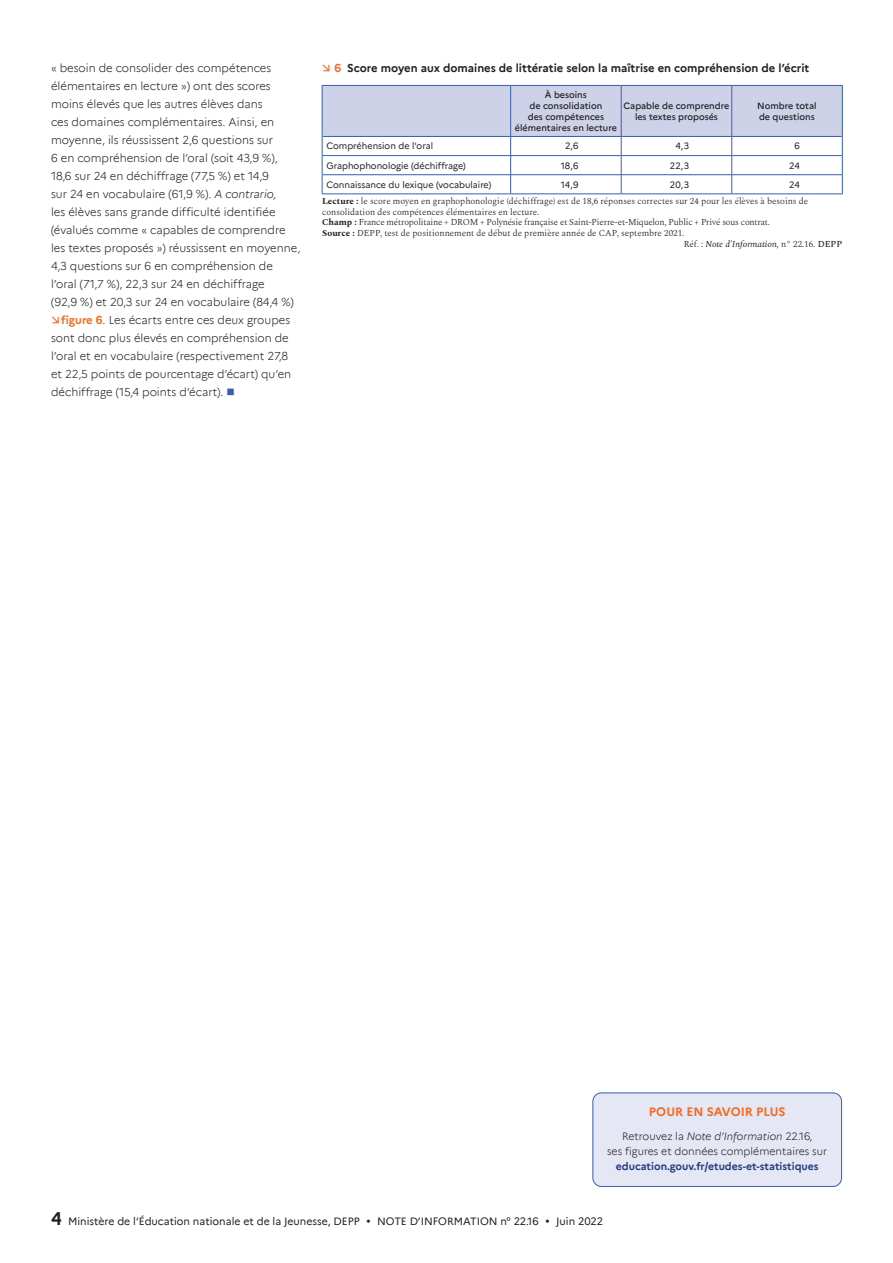
<style>
.page{position:relative;width:893px;height:1263px;background:#fff}
.page>*{position:absolute;margin:0;border:0;box-sizing:border-box;transform-origin:0 0}
.Intertitre{font:700 12px "Marianne";color:#f36a21}
.Texte_courant{font:300 11.25px "Marianne";color:#231f20}
.Titre_tableau_et_fig{font:700 11.25px "Marianne";color:#231f20}
.t1{font:700 11.25px "Marianne";color:#f36a21}
.t2{font:10.5px "Marianne";color:#231f20}
.Ours{font:300 10.5px/15px "Marianne";color:#231f20;text-align:center}
.Ours-2{font:700 10.5px "Marianne";color:#233b7d}
.Lecture_tableau_et_f{font:300 9px/10.8px "Spectral";color:#231f20}
.Tetiere_tableau{font:500 9px/10.8px "Marianne";color:#231f20;text-align:center}
.Lecture_tableau_et_f-2{font:300 9px "Spectral";letter-spacing:-.02em;color:#231f20}
.Texte_tableau{font:9px "Marianne";color:#231f20}
.Lecture_tableau_et_f-3{font:italic 9px "Spectral";color:#231f20}
.Chiffre_tableau{font:9px "Marianne";letter-spacing:.005em;color:#231f20}
.s1{font-style:italic}
.s2{font-weight:700;color:#f36a21}
.s3{color:#375fac}
.s4{font-weight:700}
.s5{font-weight:300;font-style:normal}
.s6{font-weight:500;font-style:normal}
.s7{font-weight:700;font-size:18px}
</style>
<div class="page">
<div style="left:593px;top:1093px;width:249px;height:93px;background:#e5e7f4;border-radius:9px"></div>
<div style="left:592px;top:1092px;width:250px;height:95px;border:1px solid #375fac;border-radius:9px"></div>
<svg style="left:322px;top:85px;width:521px;height:108px"></svg>
<hr style="left:322px;top:193px;width:189px;height:1px;background:#375fac">
<hr style="left:511px;top:193px;width:110px;height:1px;background:#375fac">
<hr style="left:621px;top:193px;width:111px;height:1px;background:#375fac">
<hr style="left:732px;top:193px;width:111px;height:1px;background:#375fac">
<p class="Texte_courant" style="left:51px;top:59px;width:222px">« besoin de consolider des compétences</p>
<p class="Texte_courant" style="left:51px;top:77px;width:221px">élémentaires en lecture ») ont des scores</p>
<p class="Texte_courant" style="left:51px;top:95px;width:213px">moins élevés que les autres élèves dans</p>
<p class="Texte_courant" style="left:51px;top:113px;width:225px">ces domaines complémentaires. Ainsi, en</p>
<p class="Texte_courant" style="left:51px;top:131px;width:224px">moyenne, ils réussissent 2,6 questions sur</p>
<p class="Texte_courant" style="left:51px;top:149px;width:228px">6 en compréhension de l’oral (soit 43,9 %),</p>
<p class="Texte_courant" style="left:51px;top:167px;width:219px">18,6 sur 24 en déchiffrage (77,5 %) et 14,9</p>
<p class="Texte_courant" style="left:51px;top:185px;width:227px">sur 24 en vocabulaire (61,9 %). <span class="s1">A contrario,</span></p>
<p class="Texte_courant" style="left:51px;top:203px;width:226px">les élèves sans grande difficulté identifiée</p>
<p class="Texte_courant" style="left:51px;top:221px;width:236px">(évalués comme « capables de comprendre</p>
<p class="Texte_courant" style="left:51px;top:239px;width:251px">les textes proposés ») réussissent en moyenne,</p>
<p class="Texte_courant" style="left:51px;top:257px;width:223px">4,3 questions sur 6 en compréhension de</p>
<p class="Texte_courant" style="left:51px;top:275px;width:215px">l’oral (71,7 %), 22,3 sur 24 en déchiffrage</p>
<p class="Texte_courant" style="left:51px;top:293px;width:244px">(92,9 %) et 20,3 sur 24 en vocabulaire (84,4 %)</p>
<p class="Texte_courant" style="left:61px;top:311px;width:231px"><span class="s2">figure 6</span>. Les écarts entre ces deux groupes</p>
<p class="Texte_courant" style="left:51px;top:329px;width:239px">sont donc plus élevés en compréhension de</p>
<p class="Texte_courant" style="left:51px;top:347px;width:239px">l’oral et en vocabulaire (respectivement 27,8</p>
<p class="Texte_courant" style="left:51px;top:365px;width:242px">et 22,5 points de pourcentage d’écart) qu’en</p>
<p class="Texte_courant" style="left:51px;top:383px;width:186px">déchiffrage (15,4 points d’écart). <span class="s3">■</span></p>
<p class="t1" style="left:334px;top:59px;width:8px">6</p>
<p class="Titre_tableau_et_fig" style="left:347px;top:59px;width:464px">Score moyen aux domaines de littératie selon la maîtrise en compréhension de l’écrit</p>
<p class="Tetiere_tableau" style="left:515px;top:89px;width:104px">À besoins<br>de consolidation<br>des compétences élémentaires en lecture</p>
<p class="Tetiere_tableau" style="left:624px;top:100px;width:107px">Capable de comprendre les textes proposés</p>
<p class="Tetiere_tableau" style="left:757px;top:100px;width:61px;text-align:left">Nombre total de questions</p>
<p class="Texte_tableau" style="left:326px;top:139px;width:108px">Compréhension de l'oral</p>
<p class="Chiffre_tableau" style="left:565px;top:139px;width:15px">2,6</p>
<p class="Chiffre_tableau" style="left:675px;top:139px;width:15px">4,3</p>
<p class="Chiffre_tableau" style="left:794px;top:139px;width:7px">6</p>
<p class="Texte_tableau" style="left:326px;top:158px;width:141px">Graphophonologie (déchiffrage)</p>
<p class="Chiffre_tableau" style="left:561px;top:158px;width:20px">18,6</p>
<p class="Chiffre_tableau" style="left:670px;top:158px;width:21px">22,3</p>
<p class="Chiffre_tableau" style="left:789px;top:158px;width:12px">24</p>
<p class="Texte_tableau" style="left:326px;top:177px;width:167px">Connaissance du lexique (vocabulaire)</p>
<p class="Chiffre_tableau" style="left:561px;top:177px;width:19px">14,9</p>
<p class="Chiffre_tableau" style="left:670px;top:177px;width:21px">20,3</p>
<p class="Chiffre_tableau" style="left:789px;top:177px;width:12px">24</p>
<p class="Lecture_tableau_et_f" style="left:322px;top:195px;width:488px"><span class="s4">Lecture :</span> le score moyen en graphophonologie (déchiffrage) est de 18,6 réponses correctes sur 24 pour les élèves à besoins de consolidation des compétences élémentaires en lecture.</p>
<p class="Lecture_tableau_et_f-2" style="left:322px;top:216px;width:449px"><span class="s4">Champ :</span> France métropolitaine + DROM + Polynésie française et Saint-Pierre-et-Miquelon, Public + Privé sous contrat.</p>
<p class="Lecture_tableau_et_f" style="left:322px;top:227px;width:364px"><span class="s4">Source :</span> DEPP, test de positionnement de début de première année de CAP, septembre 2021.</p>
<p class="Lecture_tableau_et_f-3" style="left:684px;top:237px;width:160px"><span class="s5">Réf. :</span> Note d’Information, <span class="s5">n° 22.16.</span> <span class="s6">DEPP</span></p>
<p class="Intertitre" style="left:649px;top:1102px;width:138px">POUR EN SAVOIR PLUS</p>
<p class="Ours" style="left:607px;top:1127px;width:222px">Retrouvez la <span class="s1">Note d’Information</span> 22.16,<br>ses figures et données complémentaires sur</p>
<p class="Ours-2" style="left:616px;top:1158px;width:204px">education.gouv.fr/etudes-et-statistiques</p>
<p class="t2" style="left:51px;top:1213px;width:553px"><span class="s7">4</span> Ministère de l’Éducation nationale et de la Jeunesse, DEPP • NOTE D’INFORMATION n° 22.16 • Juin 2022</p>
</div>
